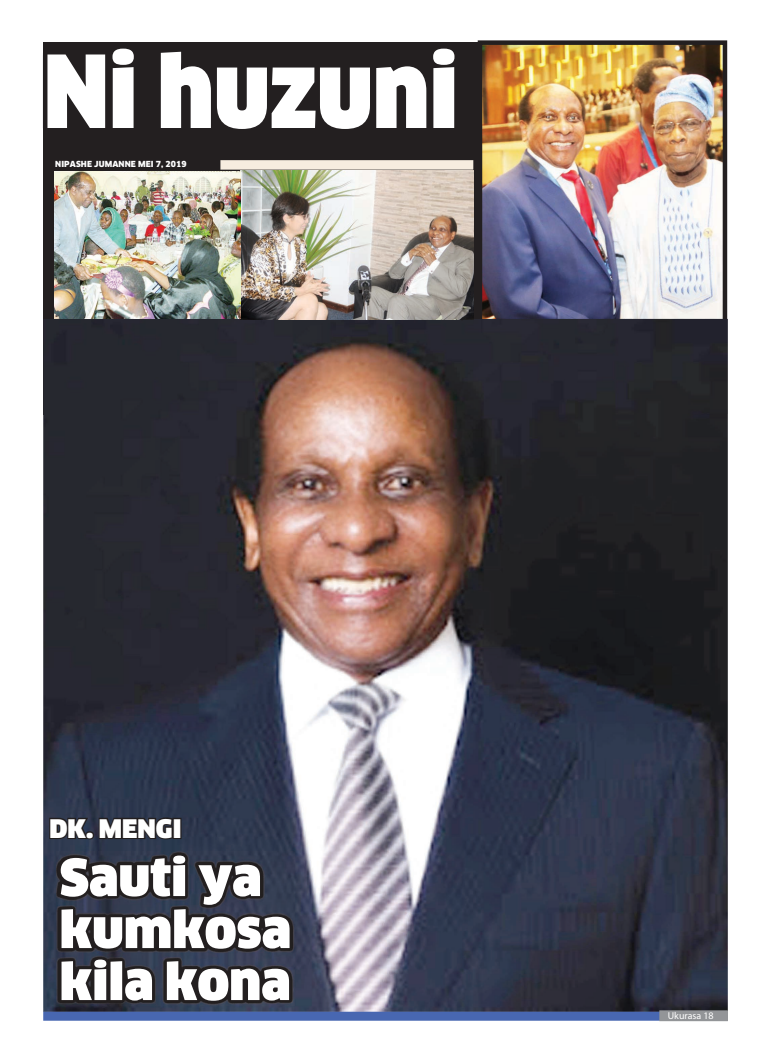
<style>
.page{position:relative;width:774px;height:1063px;background:#fff}
.page>*{position:absolute;margin:0;border:0;box-sizing:border-box;transform-origin:0 0}
.t1{font:900 98px "Clan";color:#fff;scale:.9 1}
.t2{font:900 50px/52px "Clan";color:#fff}
.t3{font:900 25px "Clan";color:#fff}
.t4{font:10px "Myriad Pro";color:#fff}
.t5{font:900 8.2px "Clan";letter-spacing:.01em;color:#fff}
</style>
<div class="page">
<div style="left:43px;top:43px;width:435px;height:372px;background:#231f20"></div>
<img style="left:484px;top:46px;width:237px;height:273px">
<div style="left:478px;top:40px;width:249px;height:374px;border:5px solid #231f20"></div>
<img style="left:43px;top:319px;width:685px;height:693px">
<div style="left:220px;top:160px;width:253px;height:10px;background:#f6ede0"></div>
<img style="left:241px;top:170px;width:233px;height:150px">
<img style="left:55px;top:171px;width:185px;height:147px">
<div style="left:43px;top:1012px;width:685px;height:9px;background:#4867b1"></div>
<div style="left:660px;top:1011px;width:67px;height:10px;background:#939598"></div>
<div style="left:659px;top:1010px;width:69px;height:11px;border:1px solid #939598"></div>
<img style="left:56px;top:851px;width:238px;height:154px">
<svg style="left:48px;top:817px;width:42px;height:24px"></svg>
<div style="left:85px;top:831px;width:9px;height:8px;border:3px solid #231f20;border-radius:50%"></div>
<svg style="left:97px;top:816px;width:77px;height:25px;background:#282b36"></svg>
<div style="left:173px;top:818px;width:9px;height:21px;border:3px solid #231f20"></div>
<h1 class="t1" style="left:44px;top:36px;width:462px">Ni huzuni</h1>
<p class="t5" style="left:55px;top:159px;width:133px">NIPASHE JUMANNE MEI 7, 2019</p>
<h3 class="t3" style="left:50px;top:814px;width:133px">DK. MENGI</h3>
<h2 class="t2" style="left:60px;top:852px;width:233px">Sauti ya kumkosa kila kona</h2>
<p class="t4" style="left:668px;top:1009px;width:47px">Ukurasa 18</p>
</div>
